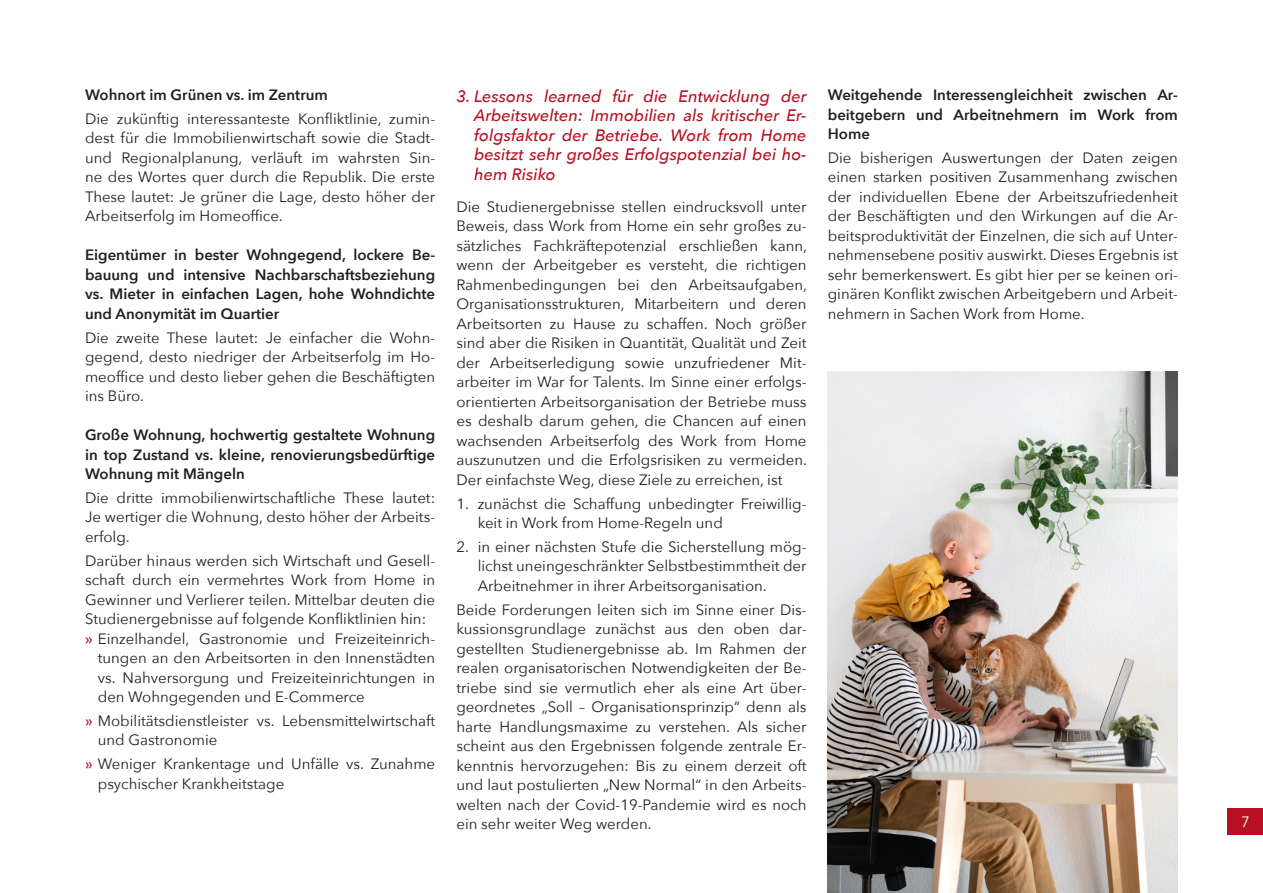
<style>
.page{position:relative;width:1263px;height:893px;background:#fff}
.page>*{position:absolute;margin:0;border:0;box-sizing:border-box;transform-origin:0 0}
.t1{font:italic 500 16.5px/19.5px "Avenir Next";color:#b81022;text-align:justify}
.t2{font:15px/19.5px "Avenir Next";color:#231f20;text-align:justify}
.t3{font:600 15px/19.5px "Avenir Next";color:#231f20;text-align:justify}
.t4{font:15px "Avenir Next";color:#fff}
.s1{font-weight:500;color:#b81022}
</style>
<div class="page">
<div style="left:1228px;top:808px;width:35px;height:26px;background:#b81022"></div>
<img style="left:828px;top:371px;width:350px;height:522px">
<p class="t3" style="left:85px;top:85px;width:244px">Wohnort im Grünen vs. im Zentrum</p>
<p class="t2" style="left:85px;top:108px;width:352px">Die zukünftig interessanteste Konfliktlinie, zumin&shy;dest für die Immobilienwirtschaft sowie die Stadt&shy;und Regionalplanung, verläuft im wahrsten Sin&shy;ne des Wortes quer durch die Republik. Die erste These lautet: Je grüner die Lage, desto höher der Arbeitserfolg im Homeoffice.</p>
<p class="t3" style="left:85px;top:245px;width:352px">Eigentümer in bester Wohngegend, lockere Be&shy;bauung und intensive Nachbarschaftsbeziehung vs. Mieter in einfachen Lagen, hohe Wohndichte und Anonymität im Quartier</p>
<p class="t2" style="left:85px;top:327px;width:352px">Die zweite These lautet: Je einfacher die Wohn&shy;gegend, desto niedriger der Arbeitserfolg im Ho&shy;meoffice und desto lieber gehen die Beschäftigten ins Büro.</p>
<p class="t3" style="left:85px;top:425px;width:352px">Große Wohnung, hochwertig gestaltete Wohnung in top Zustand vs. kleine, renovierungsbedürftige Wohnung mit Mängeln</p>
<p class="t2" style="left:85px;top:487px;width:352px">Die dritte immobilienwirtschaftliche These lautet:<br>Je wertiger die Wohnung, desto höher der Arbeits&shy;erfolg.</p>
<p class="t2" style="left:85px;top:550px;width:352px">Darüber hinaus werden sich Wirtschaft und Gesell-</p>
<p class="t2" style="left:85px;top:569px;width:352px">schaft durch ein vermehrtes Work from Home in</p>
<p class="t2" style="left:85px;top:589px;width:352px">Gewinner und Verlierer teilen. Mittelbar deuten die</p>
<p class="t2" style="left:85px;top:608px;width:343px">Studienergebnisse auf folgende Konfliktlinien hin:</p>
<p class="t2" style="left:85px;top:628px;width:352px"><span class="s1">»</span> Einzelhandel, Gastronomie und Freizeiteinrich-</p>
<p class="t2" style="left:98px;top:647px;width:339px">tungen an den Arbeitsorten in den Innenstädten</p>
<p class="t2" style="left:98px;top:667px;width:339px">vs. Nahversorgung und Freizeiteinrichtungen in</p>
<p class="t2" style="left:98px;top:686px;width:268px">den Wohngegenden und E-Commerce</p>
<p class="t2" style="left:98px;top:710px;width:339px;text-indent:-13px"><span class="s1">»</span> Mobilitätsdienstleister vs. Lebensmittelwirtschaft und Gastronomie</p>
<p class="t2" style="left:98px;top:753px;width:339px;text-indent:-13px"><span class="s1">»</span> Weniger Krankentage und Unfälle vs. Zunahme psychischer Krankheitstage</p>
<p class="t1" style="left:474px;top:85px;width:334px;text-indent:-18px">3. Lessons learned für die Entwicklung der Arbeitswelten: Immobilien als kritischer Er&shy;folgsfaktor der Betriebe. Work from Home besitzt sehr großes Erfolgspotenzial bei ho&shy;hem Risiko</p>
<p class="t2" style="left:456px;top:196px;width:352px">Die Studienergebnisse stellen eindrucksvoll unter Beweis, dass Work from Home ein sehr großes zu&shy;sätzliches Fachkräftepotenzial erschließen kann, wenn der Arbeitgeber es versteht, die richtigen Rahmenbedingungen bei den Arbeitsaufgaben, Organisationsstrukturen, Mitarbeitern und deren Arbeitsorten zu Hause zu schaffen. Noch größer sind aber die Risiken in Quantität, Qualität und Zeit der Arbeitserledigung sowie unzufriedener Mit&shy;arbeiter im War for Talents. Im Sinne einer erfolgs&shy;orientierten Arbeitsorganisation der Betriebe muss es deshalb darum gehen, die Chancen auf einen wachsenden Arbeitserfolg des Work from Home auszunutzen und die Erfolgsrisiken zu vermeiden.<br>Der einfachste Weg, diese Ziele zu erreichen, ist</p>
<p class="t2" style="left:478px;top:493px;width:330px;text-indent:-21px">1. zunächst die Schaffung unbedingter Freiwillig&shy;keit in Work from Home-Regeln und</p>
<p class="t2" style="left:478px;top:536px;width:330px;text-indent:-21px">2. in einer nächsten Stufe die Sicherstellung mög&shy;lichst uneingeschränkter Selbstbestimmtheit der Arbeitnehmer in ihrer Arbeitsorganisation.</p>
<p class="t2" style="left:456px;top:599px;width:352px">Beide Forderungen leiten sich im Sinne einer Dis&shy;kussionsgrundlage zunächst aus den oben dar&shy;gestellten Studienergebnisse ab. Im Rahmen der realen organisatorischen Notwendigkeiten der Be&shy;triebe sind sie vermutlich eher als eine Art über&shy;geordnetes „Soll – Organisationsprinzip“ denn als harte Handlungsmaxime zu verstehen. Als sicher scheint aus den Ergebnissen folgende zentrale Er&shy;kenntnis hervorzugehen: Bis zu einem derzeit oft und laut postulierten „New Normal“ in den Arbeits&shy;welten nach der Covid-19-Pandemie wird es noch ein sehr weiter Weg werden.</p>
<p class="t3" style="left:828px;top:85px;width:352px">Weitgehende Interessengleichheit zwischen Ar&shy;beitgebern und Arbeitnehmern im Work from Home</p>
<p class="t2" style="left:828px;top:147px;width:352px">Die bisherigen Auswertungen der Daten zeigen einen starken positiven Zusammenhang zwischen der individuellen Ebene der Arbeitszufriedenheit der Beschäftigten und den Wirkungen auf die Ar&shy;beitsproduktivität der Einzelnen, die sich auf Unter&shy;nehmensebene positiv auswirkt. Dieses Ergebnis ist sehr bemerkenswert. Es gibt hier per se keinen ori&shy;ginären Konflikt zwischen Arbeitgebern und Arbeit&shy;nehmern in Sachen Work from Home.</p>
<p class="t4" style="left:1241px;top:809px;width:10px">7</p>
</div>
